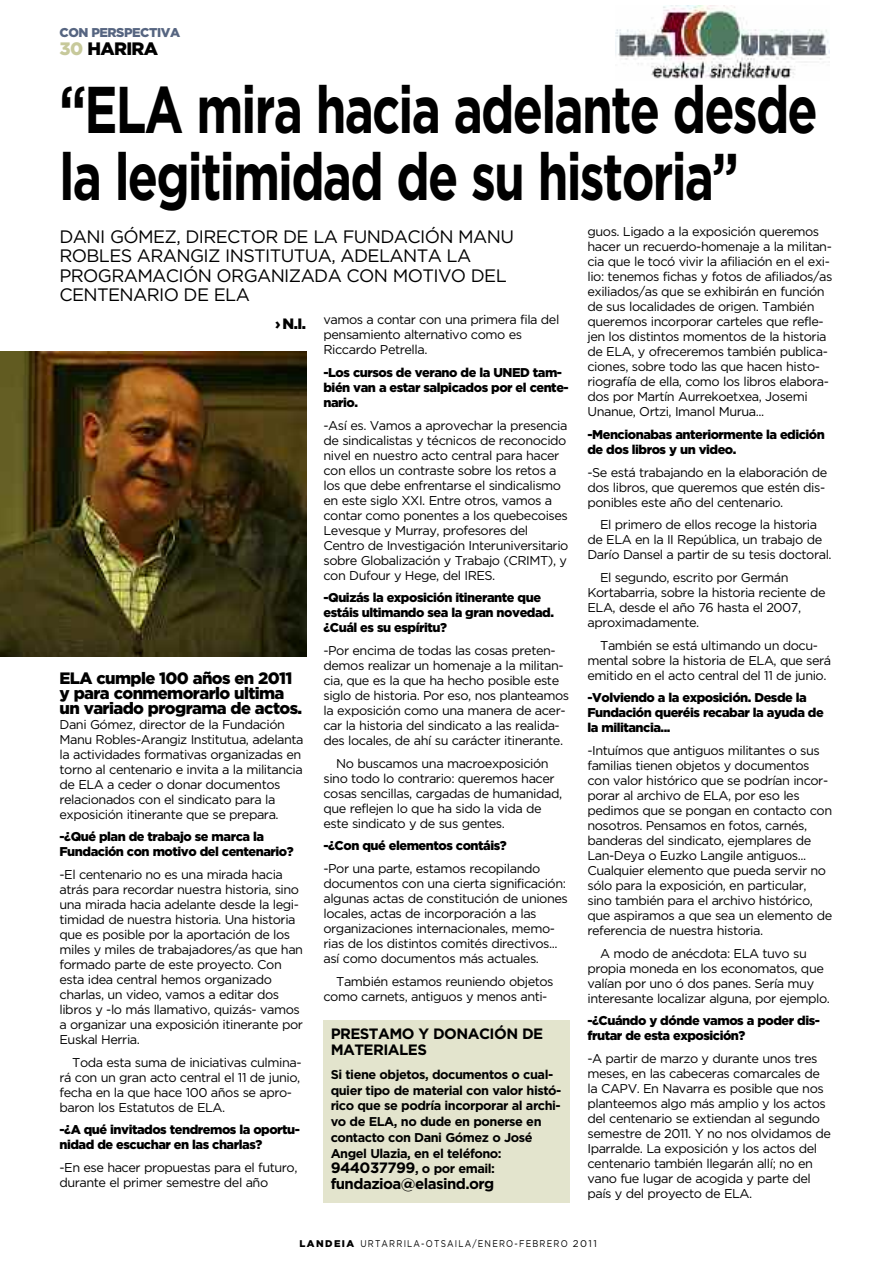
<style>
.page{position:relative;width:893px;height:1263px;background:#fff}
.page>*{position:absolute;margin:0;border:0;box-sizing:border-box;transform-origin:0 0}
.t1{font:700 66px/67.5px "Gotham";letter-spacing:-.035em;color:#000;scale:.75 1}
.t2{font:18px/19.5px "Gotham";letter-spacing:-.035em;color:#000}
.t3{font:900 18px "Gotham";letter-spacing:-.035em;color:#000}
.t4{font:900 16.5px/15px "Gotham";letter-spacing:-.035em;color:#000}
.t5{font:700 15px/16.5px "Gotham";letter-spacing:-.035em;color:#000}
.t6{font:900 15px "Gotham";color:#000}
.t7{font:12.75px/15px "Gotham";letter-spacing:-.035em;color:#000}
.t8{font:900 12.75px/15px "Gotham";letter-spacing:-.035em;color:#000}
.t9{font:700 12.75px/15.8px "Gotham";letter-spacing:-.035em;color:#000}
.t10{font:900 12.75px "Gotham";letter-spacing:-.035em;color:#566581}
.t11{font:9.75px "Gotham";letter-spacing:.145em;color:#000;scale:.85 1}
.s1{color:#c7c99b}
.s2{font-size:15px}
.s3{font-weight:900}
</style>
<div class="page">
<img style="left:0;top:352px;width:306px;height:305px">
<div style="left:323px;top:1020px;width:247px;height:183px;background:#e3e4cd"></div>
<img style="left:615px;top:6px;width:215px;height:73px">
<p class="t10" style="left:60px;top:25px;width:122px">CON PERSPECTIVA</p>
<h2 class="t3" style="left:60px;top:38px;width:100px"><span class="s1">30</span> HARIRA</h2>
<h1 class="t1" style="left:60px;top:74px;width:1013px">“ELA mira hacia adelante desde la legitimidad de su historia”</h1>
<h2 class="t2" style="left:60px;top:226px;width:456px">DANI GÓMEZ, DIRECTOR DE LA FUNDACIÓN MANU ROBLES ARANGIZ INSTITUTUA, ADELANTA LA PROGRAMACIÓN ORGANIZADA CON MOTIVO DEL CENTENARIO DE ELA</h2>
<p class="t6" style="left:275px;top:315px;width:32px">› N.I.</p>
<p class="t7" style="left:587px;top:224px;width:246px">guos. Ligado a la exposición queremos hacer un recuerdo-homenaje a la militan&shy;cia que le tocó vivir la afiliación en el exi&shy;lio: tenemos fichas y fotos de afiliados/as exiliados/as que se exhibirán en función de sus localidades de origen. También queremos incorporar carteles que refle&shy;jen los distintos momentos de la historia de ELA, y ofreceremos también publica&shy;ciones, sobre todo las que hacen histo&shy;riografía de ella, como los libros elabora&shy;dos por Martín Aurrekoetxea, Josemi Unanue, Ortzi, Imanol Murua...</p>
<p class="t8" style="left:587px;top:427px;width:239px">-Mencionabas anteriormente la edición de dos libros y un video.</p>
<p class="t7" style="left:587px;top:464px;width:241px">-Se está trabajando en la elaboración de dos libros, que queremos que estén dis&shy;ponibles este año del centenario.</p>
<p class="t7" style="left:587px;top:517px;width:246px;text-indent:13px">El primero de ellos recoge la historia de ELA en la II República, un trabajo de<br>Darío Dansel a partir de su tesis doctoral.</p>
<p class="t7" style="left:587px;top:570px;width:240px;text-indent:13px">El segundo, escrito por Germán<br>Kortabarria, sobre la historia reciente de<br>ELA, desde el año 76 hasta el 2007, aproximadamente.</p>
<p class="t7" style="left:587px;top:637px;width:245px;text-align:center">También se está ultimando un docu&shy;mental sobre la historia de ELA, que será emitido en el acto central del 11 de junio.</p>
<p class="t8" style="left:587px;top:690px;width:238px">-Volviendo a la exposición. Desde la<br>Fundación queréis recabar la ayuda de la militancia...</p>
<p class="t7" style="left:587px;top:743px;width:246px">-Intuímos que antiguos militantes o sus familias tienen objetos y documentos con valor histórico que se podrían incor&shy;porar al archivo de ELA, por eso les pedimos que se pongan en contacto con nosotros. Pensamos en fotos, carnés, banderas del sindicato, ejemplares de Lan-Deya o Euzko Langile antiguos...<br>Cualquier elemento que pueda servir no sólo para la exposición, en particular, sino también para el archivo histórico, que aspiramos a que sea un elemento de referencia de nuestra historia.</p>
<p class="t7" style="left:587px;top:945px;width:244px;text-indent:13px">A modo de anécdota: ELA tuvo su propia moneda en los economatos, que valían por uno ó dos panes. Sería muy interesante localizar alguna, por ejemplo.</p>
<p class="t8" style="left:587px;top:1013px;width:234px">-¿Cuándo y dónde vamos a poder dis&shy;frutar de esta exposición?</p>
<p class="t7" style="left:587px;top:1051px;width:245px">-A partir de marzo y durante unos tres meses, en las cabeceras comarcales de la CAPV. En Navarra es posible que nos planteemos algo más amplio y los actos del centenario se extiendan al segundo semestre de 2011. Y no nos olvidamos de Iparralde. La exposición y los actos del centenario también llegarán allí; no en vano fue lugar de acogida y parte del país y del proyecto de ELA.</p>
<p class="t7" style="left:323px;top:312px;width:237px">vamos a contar con una primera fila del pensamiento alternativo como es<br>Riccardo Petrella.</p>
<p class="t8" style="left:323px;top:365px;width:247px">-Los cursos de verano de la UNED tam&shy;bién van a estar salpicados por el cente&shy;nario.</p>
<p class="t7" style="left:323px;top:418px;width:246px">-Así es. Vamos a aprovechar la presencia de sindicalistas y técnicos de reconocido nivel en nuestro acto central para hacer con ellos un contraste sobre los retos a los que debe enfrentarse el sindicalismo en este siglo XXI. Entre otros, vamos a contar como ponentes a los quebecoises Levesque y Murray, profesores del Centro de Investigación Interuniversitario sobre Globalización y Trabajo (CRIMT), y con Dufour y Hege, del IRES.</p>
<p class="t8" style="left:323px;top:590px;width:232px">-Quizás la exposición itinerante que estáis ultimando sea la gran novedad. ¿Cuál es su espíritu?</p>
<p class="t7" style="left:323px;top:643px;width:247px">-Por encima de todas las cosas preten&shy;demos realizar un homenaje a la militan&shy;cia, que es la que ha hecho posible este siglo de historia. Por eso, nos planteamos la exposición como una manera de acer&shy;car la historia del sindicato a las realida&shy;des locales, de ahí su carácter itinerante.</p>
<p class="t7" style="left:323px;top:756px;width:240px;text-indent:13px">No buscamos una macroexposición sino todo lo contrario: queremos hacer cosas sencillas, cargadas de humanidad, que reflejen lo que ha sido la vida de este sindicato y de sus gentes.</p>
<p class="t8" style="left:323px;top:838px;width:185px">-¿Con qué elementos contáis?</p>
<p class="t7" style="left:323px;top:861px;width:246px">-Por una parte, estamos recopilando documentos con una cierta significación: algunas actas de constitución de uniones locales, actas de incorporación a las organizaciones internacionales, memo&shy;rias de los distintos comités directivos... así como documentos más actuales.</p>
<p class="t7" style="left:323px;top:973px;width:232px;text-indent:13px">También estamos reuniendo objetos como carnets, antiguos y menos anti-</p>
<p class="t4" style="left:60px;top:670px;width:244px">ELA cumple 100 años en 2011 y para conmemorarlo ultima un variado programa de actos.</p>
<p class="t7" style="left:60px;top:716px;width:246px">Dani Gómez, director de la Fundación Manu Robles-Arangiz Institutua, adelanta la actividades formativas organizadas en torno al centenario e invita a la militancia de ELA a ceder o donar documentos relacionados con el sindicato para la exposición itinerante que se prepara.</p>
<p class="t8" style="left:60px;top:829px;width:236px">-¿Qué plan de trabajo se marca la<br>Fundación con motivo del centenario?</p>
<p class="t7" style="left:60px;top:867px;width:245px">-El centenario no es una mirada hacia atrás para recordar nuestra historia, sino una mirada hacia adelante desde la legi&shy;timidad de nuestra historia. Una historia que es posible por la aportación de los miles y miles de trabajadores/as que han formado parte de este proyecto. Con esta idea central hemos organizado charlas, un video, vamos a editar dos libros y -lo más llamativo, quizás- vamos a organizar una exposición itinerante por Euskal Herria.</p>
<p class="t7" style="left:60px;top:1054px;width:244px;text-indent:13px">Toda esta suma de iniciativas culmina&shy;rá con un gran acto central el 11 de junio, fecha en la que hace 100 años se apro&shy;baron los Estatutos de ELA.</p>
<p class="t8" style="left:60px;top:1122px;width:242px">-¿A qué invitados tendremos la oportu&shy;nidad de escuchar en las charlas?</p>
<p class="t7" style="left:60px;top:1160px;width:239px">-En ese hacer propuestas para el futuro, durante el primer semestre del año</p>
<p class="t5" style="left:331px;top:1025px;width:214px">PRESTAMO Y DONACIÓN DE<br>MATERIALES</p>
<p class="t9" style="left:331px;top:1066px;width:232px">Si tiene objetos, documentos o cual&shy;quier tipo de material con valor histó&shy;rico que se podría incorporar al archi&shy;vo de ELA, no dude en ponerse en contacto con Dani Gómez o José<br>Angel Ulazia, en el teléfono:<br><span class="s2">944037799</span>, o por email:</p>
<p class="t5" style="left:331px;top:1175px;width:165px">fundazioa@elasind.org</p>
<p class="t11" style="left:299px;top:1238px;width:351px"><span class="s3">LANDEIA</span> URTARRILA-OTSAILA/ENERO-FEBRERO 2011</p>
</div>
